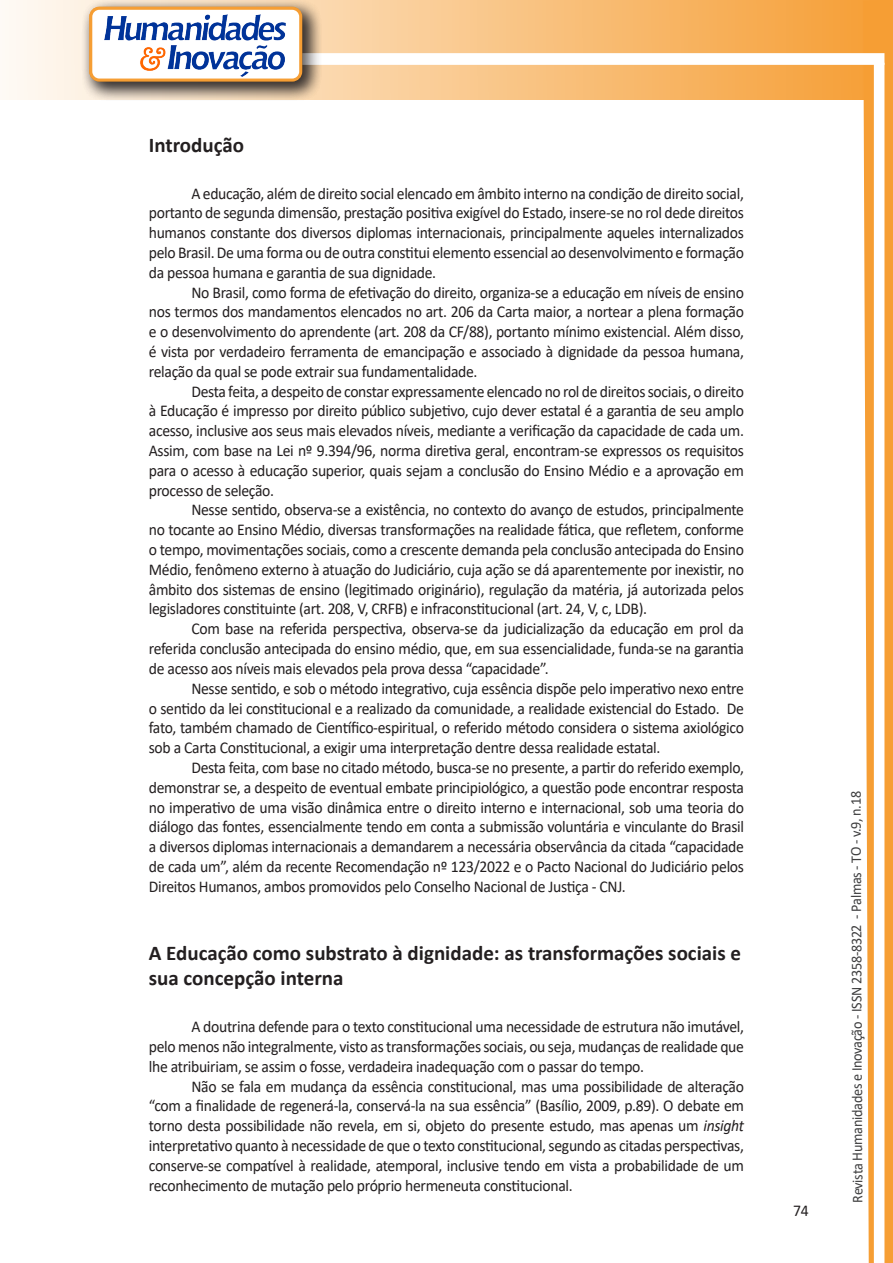
<style>
.page{position:relative;width:893px;height:1263px;background:#fff}
.page>*{position:absolute;margin:0;border:0;box-sizing:border-box;transform-origin:0 0}
.Titulo_2{font:700 21px/25.2px "Calibri";color:#231f20}
.texto{font:16.5px/19.8px "Calibri";letter-spacing:-.02em;color:#231f20;text-align:justify;scale:.95 1}
.t1{font:15px "Calibri";letter-spacing:-.025em;color:#3e3e3f;scale:.95 1}
.s1{font-style:italic}
</style>
<div class="page">
<svg style="left:5px;top:0;width:858px;height:100px;background:#f9c484"></svg>
<div style="left:302px;top:53px;width:582px;height:12px;background:#fff;border:2px solid #fff"></div>
<svg style="left:863px;top:0;width:30px;height:1263px"></svg>
<div style="left:81px;top:0;width:241px;height:102px;background:#231f20;opacity:.75"></div>
<div style="left:91px;top:8px;width:210px;height:72px;background:#fff;border-radius:9px"></div>
<img style="left:104px;top:14px;width:181px;height:62px">
<div style="left:89px;top:7px;width:213px;height:75px;border:3px solid #f69e34;border-radius:9px"></div>
<p class="Titulo_2" style="left:149px;top:132px;width:97px">Introdução</p>
<p class="texto" style="left:149px;top:183px;width:628px;text-indent:43px">A educação, além de direito social elencado em âmbito interno na condição de direito social, portanto de segunda dimensão, prestação positiva exigível do Estado, insere-se no rol dede direitos humanos constante dos diversos diplomas internacionais, principalmente aqueles internalizados pelo Brasil. De uma forma ou de outra constitui elemento essencial ao desenvolvimento e formação da pessoa humana e garantia de sua dignidade.</p>
<p class="texto" style="left:149px;top:282px;width:628px;text-indent:43px">No Brasil, como forma de efetivação do direito, organiza-se a educação em níveis de ensino nos termos dos mandamentos elencados no art. 206 da Carta maior, a nortear a plena formação e o desenvolvimento do aprendente (art. 208 da CF/88), portanto mínimo existencial. Além disso, é vista por verdadeiro ferramenta de emancipação e associado à dignidade da pessoa humana, relação da qual se pode extrair sua fundamentalidade.</p>
<p class="texto" style="left:149px;top:381px;width:628px;text-indent:43px">Desta feita, a despeito de constar expressamente elencado no rol de direitos sociais, o direito à Educação é impresso por direito público subjetivo, cujo dever estatal é a garantia de seu amplo acesso, inclusive aos seus mais elevados níveis, mediante a verificação da capacidade de cada um.<br>Assim, com base na Lei nº 9.394/96, norma diretiva geral, encontram-se expressos os requisitos para o acesso à educação superior, quais sejam a conclusão do Ensino Médio e a aprovação em processo de seleção.</p>
<p class="texto" style="left:149px;top:500px;width:628px;text-indent:43px">Nesse sentido, observa-se a existência, no contexto do avanço de estudos, principalmente no tocante ao Ensino Médio, diversas transformações na realidade fática, que refletem, conforme o tempo, movimentações sociais, como a crescente demanda pela conclusão antecipada do Ensino Médio, fenômeno externo à atuação do Judiciário, cuja ação se dá aparentemente por inexistir, no âmbito dos sistemas de ensino (legitimado originário), regulação da matéria, já autorizada pelos legisladores constituinte (art. 208, V, CRFB) e infraconstitucional (art. 24, V, c, LDB).</p>
<p class="texto" style="left:149px;top:618px;width:628px;text-indent:43px">Com base na referida perspectiva, observa-se da judicialização da educação em prol da referida conclusão antecipada do ensino médio, que, em sua essencialidade, funda-se na garantia de acesso aos níveis mais elevados pela prova dessa “capacidade”.</p>
<p class="texto" style="left:149px;top:678px;width:628px;text-indent:43px">Nesse sentido, e sob o método integrativo, cuja essência dispõe pelo imperativo nexo entre o sentido da lei constitucional e a realizado da comunidade, a realidade existencial do Estado. De fato, também chamado de Científico-espiritual, o referido método considera o sistema axiológico sob a Carta Constitucional, a exigir uma interpretação dentre dessa realidade estatal.</p>
<p class="texto" style="left:149px;top:757px;width:628px;text-indent:43px">Desta feita, com base no citado método, busca-se no presente, a partir do referido exemplo, demonstrar se, a despeito de eventual embate principiológico, a questão pode encontrar resposta no imperativo de uma visão dinâmica entre o direito interno e internacional, sob uma teoria do diálogo das fontes, essencialmente tendo em conta a submissão voluntária e vinculante do Brasil a diversos diplomas internacionais a demandarem a necessária observância da citada “capacidade de cada um”, além da recente Recomendação nº 123/2022 e o Pacto Nacional do Judiciário pelos Direitos Humanos, ambos promovidos pelo Conselho Nacional de Justiça - CNJ.</p>
<p class="Titulo_2" style="left:149px;top:940px;width:594px">A Educação como substrato à dignidade: as transformações sociais e sua concepção interna</p>
<p class="texto" style="left:149px;top:1016px;width:628px;text-indent:43px">A doutrina defende para o texto constitucional uma necessidade de estrutura não imutável, pelo menos não integralmente, visto as transformações sociais, ou seja, mudanças de realidade que lhe atribuiriam, se assim o fosse, verdadeira inadequação com o passar do tempo.</p>
<p class="texto" style="left:149px;top:1076px;width:628px;text-indent:43px">Não se fala em mudança da essência constitucional, mas uma possibilidade de alteração “com a finalidade de regenerá-la, conservá-la na sua essência” (Basílio, 2009, p.89). O debate em torno desta possibilidade não revela, em si, objeto do presente estudo, mas apenas um <span class="s1">insight </span>interpretativo quanto à necessidade de que o texto constitucional, segundo as citadas perspectivas, conserve-se compatível à realidade, atemporal, inclusive tendo em vista a probabilidade de um reconhecimento de mutação pelo próprio hermeneuta constitucional.</p>
<p class="texto" style="left:793px;top:1200px;width:18px">74</p>
<p class="t1" style="left:846px;top:1203px;width:435px;rotate:-90deg">Revista Humanidades e Inovação - ISSN 2358-8322 - Palmas - TO - v.9, n.18</p>
</div>
